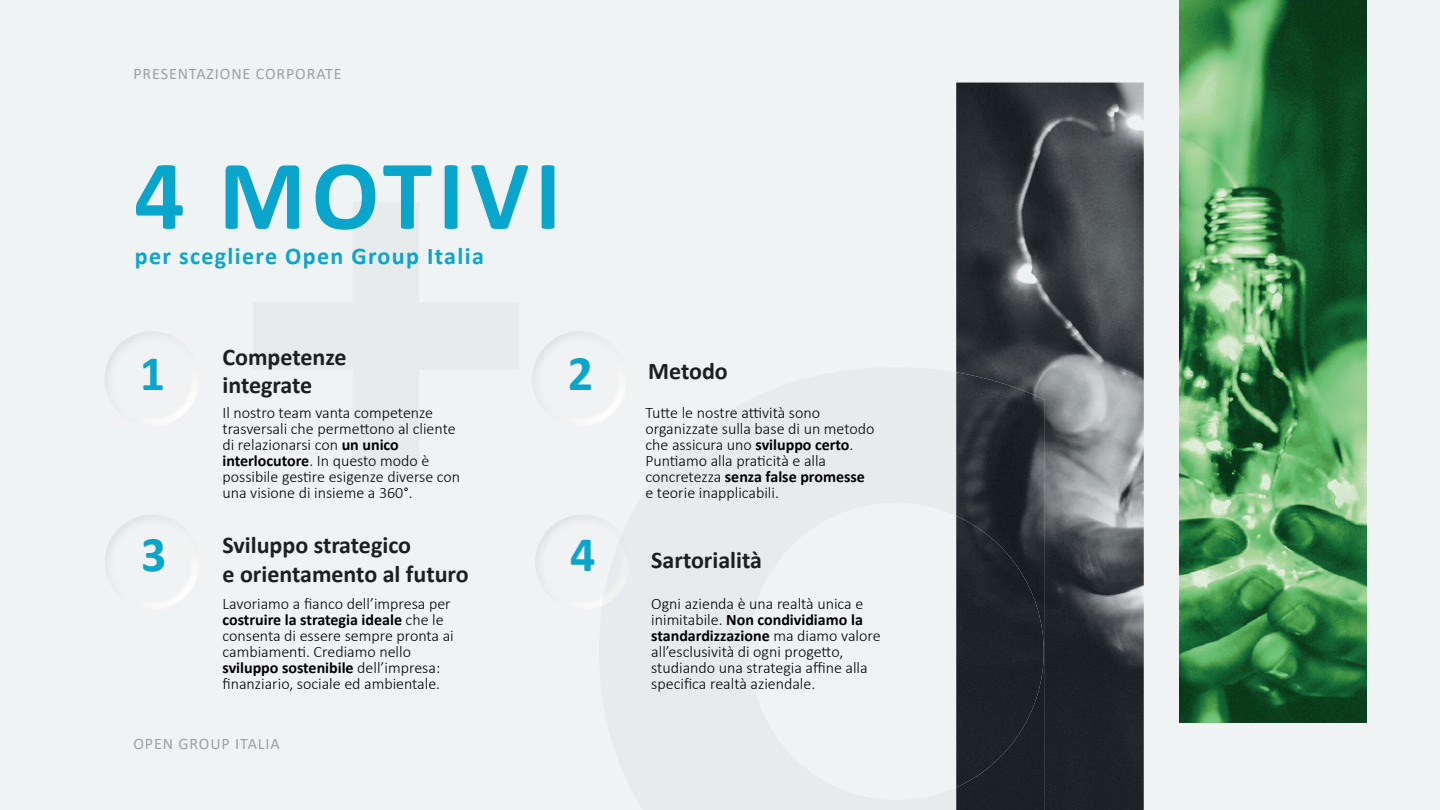
<style>
.page{position:relative;width:1440px;height:810px;background:#f0f3f4}
.page>*{position:absolute;margin:0;border:0;box-sizing:border-box;transform-origin:0 0}
.t1{font:700 100px "Calibri";letter-spacing:.055em;color:#09a5ca}
.t2{font:700 50px "Calibri";color:#09a5ca}
.t3{font:700 24px/28.8px "Calibri";color:#1b1f22}
.t4{font:700 24px "Calibri";letter-spacing:.055em;color:#09a5ca}
.t5{font:300 16px/16px "Calibri";color:#000001}
.t6{font:16px "Calibri";letter-spacing:.055em;color:#9ca1a2}
.s1{font-weight:700}
</style>
<div class="page">
<img style="left:162px;top:391px;width:34px;height:32px">
<img style="left:105px;top:332px;width:74px;height:71px">
<img style="left:956px;top:82px;width:188px;height:728px">
<img style="left:1179px;top:0;width:188px;height:723px">
<img style="left:539px;top:339px;width:68px;height:84px">
<img style="left:162px;top:574px;width:34px;height:32px">
<img style="left:105px;top:515px;width:74px;height:71px">
<img style="left:111px;top:523px;width:41px;height:63px">
<svg style="left:599px;top:367px;width:24px;height:239px"></svg>
<img style="left:956px;top:372px;width:88px;height:438px">
<img style="left:601px;top:523px;width:22px;height:83px">
<img style="left:602px;top:534px;width:27px;height:71px">
<p class="t6" style="left:133px;top:62px;width:210px">PRESENTAZIONE CORPORATE</p>
<h1 class="t1" style="left:134px;top:125px;width:429px">4 MOTIVI</h1>
<h3 class="t4" style="left:135px;top:239px;width:351px">per scegliere Open Group Italia</h3>
<h3 class="t3" style="left:223px;top:342px;width:126px">Competenze integrate</h3>
<h2 class="t2" style="left:140px;top:338px;width:27px">1</h2>
<h2 class="t2" style="left:568px;top:338px;width:27px">2</h2>
<p class="t5" style="left:223px;top:404px;width:239px">Il nostro team vanta competenze trasversali che permettono al cliente di relazionarsi con <span class="s1">un unico interlocutore</span>. In questo modo è possibile gestire esigenze diverse con una visione di insieme a 360°.</p>
<h3 class="t3" style="left:223px;top:530px;width:248px">Sviluppo strategico<br>e orientamento al futuro</h3>
<h2 class="t2" style="left:141px;top:519px;width:27px">3</h2>
<h2 class="t2" style="left:570px;top:519px;width:27px">4</h2>
<p class="t5" style="left:223px;top:595px;width:233px">Lavoriamo a fianco dell’impresa per <span class="s1">costruire la strategia ideale</span> che le consenta di essere sempre pronta ai cambiamenti. Crediamo nello <span class="s1">sviluppo sostenibile</span> dell’impresa: finanziario, sociale ed ambientale.</p>
<p class="t6" style="left:133px;top:732px;width:148px">OPEN GROUP ITALIA</p>
<h3 class="t3" style="left:648px;top:356px;width:81px">Metodo</h3>
<p class="t5" style="left:645px;top:404px;width:231px">Tutte le nostre attività sono organizzate sulla base di un metodo che assicura uno <span class="s1">sviluppo certo</span>.<br>Puntiamo alla praticità e alla concretezza <span class="s1">senza false promesse </span>e teorie inapplicabili.</p>
<h3 class="t3" style="left:651px;top:545px;width:112px">Sartorialità</h3>
<p class="t5" style="left:651px;top:595px;width:231px">Ogni azienda è una realtà unica e inimitabile. <span class="s1">Non condividiamo la standardizzazione</span> ma diamo valore all’esclusività di ogni progetto, studiando una strategia affine alla specifica realtà aziendale.</p>
</div>
